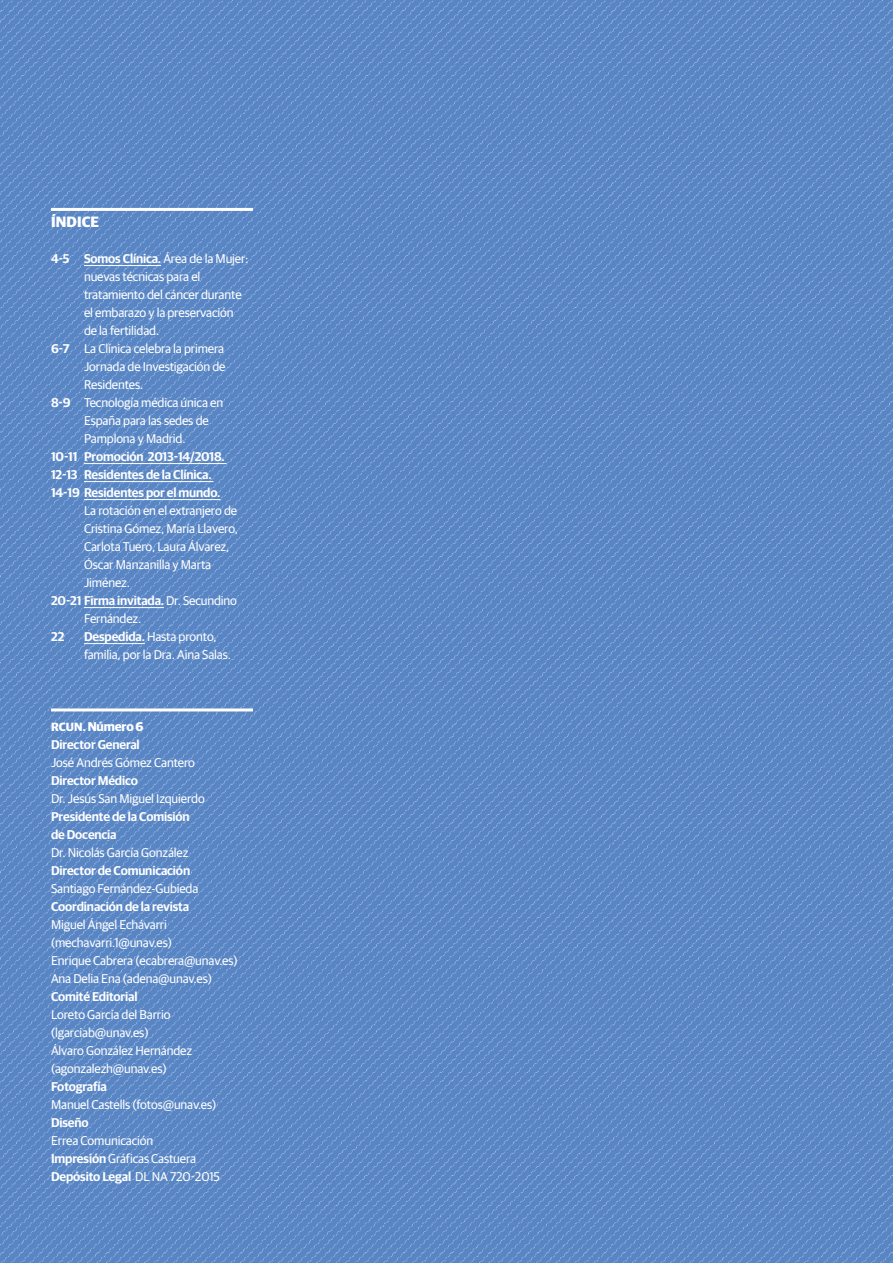
<style>
.page{position:relative;width:893px;height:1263px;background:#fff}
.page>*{position:absolute;margin:0;border:0;box-sizing:border-box;transform-origin:0 0}
.t1{font:700 15px "Guardian Sans";letter-spacing:.01em;color:#fff}
.t2{font:12.75px/18px "Guardian Sans";letter-spacing:-.01em;color:#fff}
.t3{font:600 12.75px/18px "Guardian Sans";letter-spacing:-.01em;color:#fff}
.s1{font-weight:400}
.s2{font-weight:600}
.s3{font-weight:700;font-size:12px}
.s4{font-weight:700}
</style>
<div class="page">
<img style="left:0;top:0;width:893px;height:1263px">
<hr style="left:84px;top:265px;width:77px;height:1px;background:#fff">
<hr style="left:84px;top:463px;width:143px;height:1px;background:#fff">
<hr style="left:84px;top:481px;width:130px;height:1px;background:#fff">
<hr style="left:84px;top:499px;width:136px;height:1px;background:#fff">
<hr style="left:84px;top:607px;width:80px;height:1px;background:#fff">
<hr style="left:84px;top:643px;width:61px;height:1px;background:#fff">
<hr style="left:51px;top:708px;width:202px;height:3px;background:#fff">
<hr style="left:51px;top:208px;width:202px;height:3px;background:#fff">
<p class="t1" style="left:51px;top:210px;width:49px">índice</p>
<p class="t3" style="left:51px;top:248px;width:199px">4-5 Somos Clínica. <span class="s1">Área de la Mujer:</span></p>
<p class="t2" style="left:84px;top:266px;width:118px">nuevas técnicas para el</p>
<p class="t2" style="left:84px;top:284px;width:159px">tratamiento del cáncer durante</p>
<p class="t2" style="left:84px;top:302px;width:151px">el embarazo y la preservación</p>
<p class="t2" style="left:84px;top:320px;width:77px">de la fertilidad.</p>
<p class="t2" style="left:51px;top:338px;width:175px"><span class="s2">6-7</span> La Clínica celebra la primera</p>
<p class="t2" style="left:84px;top:356px;width:143px">Jornada de Investigación de</p>
<p class="t2" style="left:84px;top:374px;width:61px">Residentes.</p>
<p class="t2" style="left:51px;top:392px;width:174px"><span class="s2">8-9</span> Tecnología médica única en</p>
<p class="t2" style="left:84px;top:410px;width:126px">España para las sedes de</p>
<p class="t2" style="left:84px;top:428px;width:103px">Pamplona y Madrid.</p>
<p class="t3" style="left:51px;top:446px;width:175px">10-11 Promoción 2013-14/2018.<br>12-13 Residentes de la Clínica.<br>14-19 Residentes por el mundo.</p>
<p class="t2" style="left:84px;top:500px;width:155px">La rotación en el extranjero de</p>
<p class="t2" style="left:84px;top:518px;width:155px">Cristina Gómez, María Llavero,</p>
<p class="t2" style="left:84px;top:536px;width:147px">Carlota Tuero, Laura Álvarez,</p>
<p class="t2" style="left:84px;top:554px;width:129px">Óscar Manzanilla y Marta</p>
<p class="t2" style="left:84px;top:572px;width:47px">Jiménez.</p>
<p class="t3" style="left:51px;top:590px;width:187px">20-21 Firma invitada. <span class="s1">Dr. Secundino</span></p>
<p class="t2" style="left:84px;top:608px;width:59px">Fernández.</p>
<p class="t3" style="left:51px;top:626px;width:15px">22</p>
<p class="t2" style="left:84px;top:626px;width:148px"><span class="s2">Despedida.</span> Hasta pronto, familia, por la Dra. Aina Salas.</p>
<p class="t3" style="left:51px;top:716px;width:94px"><span class="s3">RCUN.</span> <span class="s4">Número 6<br></span>Director General</p>
<p class="t2" style="left:51px;top:752px;width:145px">José Andrés Gómez Cantero</p>
<p class="t3" style="left:51px;top:770px;width:88px">Director Médico</p>
<p class="t2" style="left:51px;top:788px;width:155px">Dr. Jesús San Miguel Izquierdo</p>
<p class="t3" style="left:51px;top:806px;width:140px">Presidente de la Comisión de Docencia</p>
<p class="t2" style="left:51px;top:842px;width:139px">Dr. Nicolás García González</p>
<p class="t3" style="left:51px;top:860px;width:141px">Director de Comunicación</p>
<p class="t2" style="left:51px;top:878px;width:149px">Santiago Fernández-Gubieda</p>
<p class="t3" style="left:51px;top:896px;width:140px">Coordinación de la revista</p>
<p class="t2" style="left:51px;top:914px;width:188px">Miguel Ángel Echávarri (mechavarri.1@unav.es)<br>Enrique Cabrera (ecabrera@unav.es)<br>Ana Delia Ena (adena@unav.es)</p>
<p class="t3" style="left:51px;top:986px;width:88px">Comité Editorial</p>
<p class="t2" style="left:51px;top:1004px;width:143px">Loreto García del Barrio (lgarciab@unav.es)<br>Álvaro González Hernández (agonzalezh@unav.es)</p>
<p class="t3" style="left:51px;top:1076px;width:57px">Fotografía</p>
<p class="t2" style="left:51px;top:1094px;width:167px">Manuel Castells (fotos@unav.es)</p>
<p class="t3" style="left:51px;top:1112px;width:39px">Diseño</p>
<p class="t2" style="left:51px;top:1130px;width:170px">Errea Comunicación<br><span class="s2">Impresión</span> Gráficas Castuera<br><span class="s2">Depósito Legal</span> DL NA 720-2015</p>
</div>
